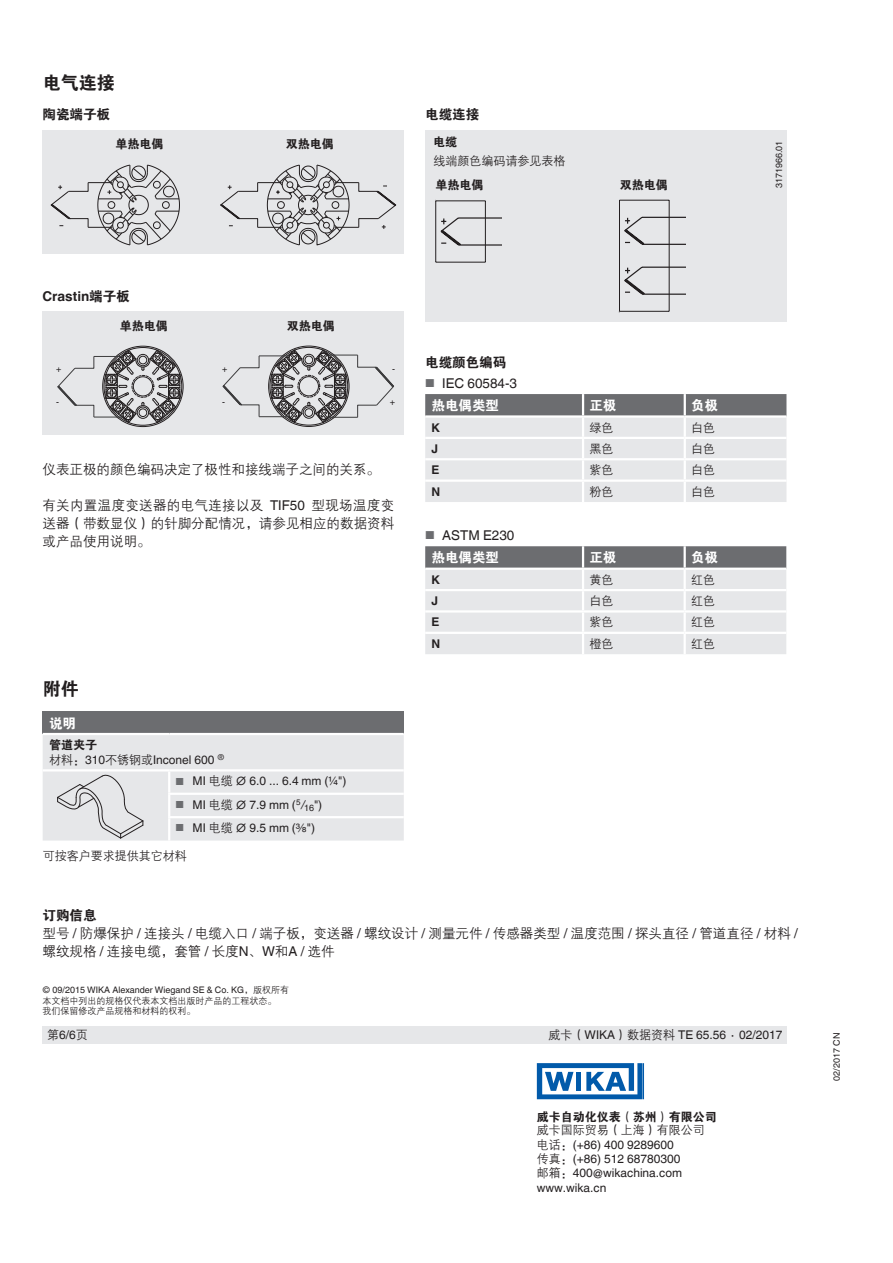
<style>
.page{position:relative;width:893px;height:1263px;background:#fff}
.page>*{position:absolute;margin:0;border:0;box-sizing:border-box;transform-origin:0 0}
.t1{font:18px "FZDHTJW GB1 0";color:#231f20}
.t2{font:13.5px/18px "FZZDXJW GB1 0";color:#231f20}
.t3{font:13.5px "Helvetica World";color:#231f20}
.t4{font:13.5px "FZDHTJW GB1 0";color:#fff}
.t5{font:13.5px "FZDHTJW GB1 0";color:#231f20}
.t6{font:700 13.5px "Helvetica World";color:#231f20}
.t7{font:12px/14.4px "Helvetica World";color:#231f20}
.t8{font:12px "FZZDXJW GB1 0";color:#231f20}
.t9{font:12px "FZDHTJW GB1 0";color:#231f20}
.t10{font:700 12px "Helvetica World";color:#231f20}
.t11{font:9px "Helvetica World";color:#231f20}
.t12{font:9px/10.5px "FZZDXJW GB1 0";color:#231f20}
.s1{font-family:"FZDHTJW GB1 0";font-weight:400}
.s2{font-family:"Helvetica World"}
.s3{font-family:"FZZDXJW GB1 0"}
.s4{font-size:10.2px;color:#6c6d70}
.s5{font-style:italic}
.s6{font-size:11.55px;color:#6c6d70}
</style>
<div class="page">
<div style="left:43px;top:1027px;width:744px;height:17px;background:#e6e7e9"></div>
<div style="left:425px;top:130px;width:362px;height:191px;background:#e6e7e9"></div>
<hr style="left:619px;top:200px;width:1px;height:111px;background:#231f20">
<hr style="left:669px;top:200px;width:1px;height:111px;background:#231f20">
<hr style="left:619px;top:311px;width:50px;height:1px;background:#231f20">
<svg style="left:619px;top:199px;width:66px;height:97px"></svg>
<hr style="left:435px;top:201px;width:1px;height:61px;background:#231f20">
<hr style="left:485px;top:201px;width:1px;height:61px;background:#231f20">
<hr style="left:436px;top:200px;width:49px;height:1px;background:#231f20">
<hr style="left:436px;top:262px;width:49px;height:1px;background:#231f20">
<hr style="left:436px;top:300px;width:49px;height:1px;background:#231f20">
<svg style="left:439px;top:216px;width:63px;height:47px"></svg>
<div style="left:43px;top:130px;width:361px;height:123px;background:#e6e7e9"></div>
<div style="left:43px;top:311px;width:361px;height:124px;background:#e6e7e9"></div>
<svg style="left:50px;top:164px;width:130px;height:82px"></svg>
<svg style="left:220px;top:164px;width:177px;height:82px"></svg>
<div style="left:268px;top:346px;width:81px;height:81px;border:1px solid #231f20;border-radius:50%"></div>
<svg style="left:271px;top:349px;width:76px;height:74px"></svg>
<svg style="left:222px;top:356px;width:38px;height:61px"></svg>
<hr style="left:259px;top:355px;width:30px;height:1px;background:#3c3c3d">
<hr style="left:259px;top:416px;width:30px;height:1px;background:#3c3c3d">
<hr style="left:328px;top:417px;width:30px;height:1px;background:#3c3c3d">
<hr style="left:328px;top:355px;width:30px;height:1px;background:#3c3c3d">
<svg style="left:57px;top:349px;width:124px;height:74px"></svg>
<hr style="left:94px;top:417px;width:30px;height:1px;background:#3c3c3d">
<svg style="left:537px;top:1063px;width:107px;height:36px"></svg>
<svg style="left:425px;top:394px;width:361px;height:108px;background:#cecfd1"></svg>
<hr style="left:425px;top:479px;width:158px;height:3px;background:#fff">
<hr style="left:583px;top:479px;width:102px;height:3px;background:#fff">
<hr style="left:582px;top:482px;width:2px;height:20px;background:#fff">
<hr style="left:685px;top:479px;width:101px;height:3px;background:#fff">
<hr style="left:684px;top:482px;width:2px;height:20px;background:#fff">
<hr style="left:425px;top:415px;width:158px;height:3px;background:#fff">
<hr style="left:583px;top:415px;width:102px;height:3px;background:#fff">
<hr style="left:685px;top:415px;width:101px;height:3px;background:#fff">
<svg style="left:425px;top:546px;width:361px;height:108px;background:#cecfd1"></svg>
<hr style="left:425px;top:632px;width:158px;height:2px;background:#fff">
<hr style="left:583px;top:632px;width:102px;height:2px;background:#fff">
<hr style="left:582px;top:634px;width:2px;height:20px;background:#fff">
<hr style="left:685px;top:632px;width:101px;height:2px;background:#fff">
<hr style="left:684px;top:634px;width:2px;height:20px;background:#fff">
<hr style="left:425px;top:568px;width:158px;height:2px;background:#fff">
<hr style="left:583px;top:568px;width:102px;height:2px;background:#fff">
<hr style="left:685px;top:568px;width:101px;height:2px;background:#fff">
<div style="left:43px;top:711px;width:361px;height:23px;background:#6c6d70"></div>
<hr style="left:43px;top:733px;width:126px;height:2px;background:#fff">
<hr style="left:169px;top:733px;width:235px;height:2px;background:#fff">
<svg style="left:43px;top:735px;width:361px;height:105px;background:#e5e5e7"></svg>
<svg style="left:357px;top:354px;width:37px;height:64px"></svg>
<h1 class="t1" style="left:43px;top:73px;width:73px">电气连接</h1>
<p class="t5" style="left:43px;top:107px;width:69px">陶瓷端子板</p>
<p class="t9" style="left:115px;top:138px;width:49px">单热电偶</p>
<p class="t9" style="left:286px;top:138px;width:49px">双热电偶</p>
<p class="t5" style="left:425px;top:107px;width:55px">电缆连接</p>
<p class="t9" style="left:433px;top:136px;width:25px">电缆</p>
<p class="t8" style="left:434px;top:154px;width:133px">线端颜色编码请参见表格</p>
<p class="t9" style="left:435px;top:178px;width:49px">单热电偶</p>
<p class="t9" style="left:620px;top:178px;width:49px">双热电偶</p>
<p class="t6" style="left:43px;top:288px;width:89px">Crastin<span class="s1">端子板</span></p>
<p class="t11" style="left:56px;top:364px;width:7px">+</p>
<p class="t11" style="left:56px;top:397px;width:4px">-</p>
<p class="t9" style="left:120px;top:319px;width:49px">单热电偶</p>
<p class="t11" style="left:222px;top:363px;width:7px">+</p>
<p class="t11" style="left:222px;top:396px;width:4px">-</p>
<p class="t9" style="left:287px;top:319px;width:49px">双热电偶</p>
<p class="t2" style="left:42px;top:461px;width:339px">仪表正极的颜色编码决定了极性和接线端子之间的关系。</p>
<p class="t2" style="left:42px;top:497px;width:353px;text-align:justify">有关内置温度变送器的电气连接以及 <span class="s2">TIF50</span> 型现场温度变送器（带数显仪）的针脚分配情况，请参见相应的数据资料或产品使用说明。</p>
<h1 class="t1" style="left:43px;top:678px;width:37px">附件</h1>
<p class="t4" style="left:49px;top:715px;width:28px">说明</p>
<p class="t9" style="left:49px;top:738px;width:50px">管道夹子</p>
<p class="t7" style="left:49px;top:753px;width:177px"><span class="s3">材料：</span>310<span class="s3">不锈钢或</span>Inconel 600 <sup>®</sup></p>
<p class="t7" style="left:176px;top:774px;width:172px"><span class="s4">■</span> MI <span class="s3">电缆</span> ∅ 6.0 ... 6.4 mm (¼")</p>
<p class="t7" style="left:176px;top:797px;width:148px"><span class="s4">■</span> MI <span class="s3">电缆</span> ∅ 7.9 mm (<sup>5</sup><span class="s5">/</span><sub>16</sub>")</p>
<p class="t7" style="left:176px;top:821px;width:141px"><span class="s4">■</span> MI <span class="s3">电缆</span> ∅ 9.5 mm (⅜")</p>
<p class="t8" style="left:43px;top:850px;width:145px">可按客户要求提供其它材料</p>
<p class="t5" style="left:425px;top:355px;width:82px">电缆颜色编码</p>
<p class="t3" style="left:425px;top:375px;width:93px"><span class="s6">■</span> IEC 60584-3</p>
<p class="t4" style="left:432px;top:398px;width:69px">热电偶类型</p>
<p class="t4" style="left:589px;top:398px;width:28px">正极</p>
<p class="t4" style="left:691px;top:398px;width:28px">负极</p>
<p class="t10" style="left:432px;top:420px;width:10px">K</p>
<p class="t8" style="left:589px;top:421px;width:25px">绿色</p>
<p class="t8" style="left:691px;top:421px;width:25px">白色</p>
<p class="t10" style="left:432px;top:442px;width:8px">J</p>
<p class="t8" style="left:589px;top:442px;width:25px">黑色</p>
<p class="t8" style="left:691px;top:442px;width:25px">白色</p>
<p class="t10" style="left:432px;top:463px;width:9px">E</p>
<p class="t8" style="left:589px;top:464px;width:25px">紫色</p>
<p class="t8" style="left:691px;top:464px;width:25px">白色</p>
<p class="t10" style="left:432px;top:484px;width:10px">N</p>
<p class="t8" style="left:589px;top:485px;width:25px">粉色</p>
<p class="t8" style="left:691px;top:485px;width:25px">白色</p>
<p class="t3" style="left:425px;top:527px;width:91px"><span class="s6">■</span> ASTM E230</p>
<p class="t4" style="left:432px;top:550px;width:69px">热电偶类型</p>
<p class="t4" style="left:589px;top:550px;width:28px">正极</p>
<p class="t4" style="left:691px;top:550px;width:28px">负极</p>
<p class="t10" style="left:432px;top:572px;width:10px">K</p>
<p class="t8" style="left:589px;top:573px;width:25px">黄色</p>
<p class="t8" style="left:691px;top:573px;width:25px">红色</p>
<p class="t10" style="left:432px;top:594px;width:8px">J</p>
<p class="t8" style="left:589px;top:594px;width:25px">白色</p>
<p class="t8" style="left:691px;top:594px;width:25px">红色</p>
<p class="t10" style="left:432px;top:615px;width:9px">E</p>
<p class="t8" style="left:589px;top:616px;width:25px">紫色</p>
<p class="t8" style="left:691px;top:616px;width:25px">红色</p>
<p class="t10" style="left:432px;top:637px;width:10px">N</p>
<p class="t8" style="left:589px;top:637px;width:25px">橙色</p>
<p class="t8" style="left:691px;top:637px;width:25px">红色</p>
<p class="t11" style="left:774px;top:188px;width:49px;rotate:-90deg">3171966.01</p>
<p class="t5" style="left:43px;top:908px;width:56px">订购信息</p>
<p class="t2" style="left:43px;top:925px;width:757px">型号 <span class="s2">/</span> 防爆保护 <span class="s2">/</span> 连接头 <span class="s2">/</span> 电缆入口 <span class="s2">/</span> 端子板，变送器 <span class="s2">/</span> 螺纹设计 <span class="s2">/</span> 测量元件 <span class="s2">/</span> 传感器类型 <span class="s2">/</span> 温度范围 <span class="s2">/</span> 探头直径 <span class="s2">/</span> 管道直径 <span class="s2">/</span> 材料 <span class="s2">/</span>螺纹规格 <span class="s2">/</span> 连接电缆，套管 <span class="s2">/</span> 长度<span class="s2">N</span>、<span class="s2">W</span>和<span class="s2">A /</span> 选件</p>
<p class="t11" style="left:43px;top:985px;width:248px">© 09/2015 WIKA Alexander Wiegand SE &amp; Co. KG<span class="s3">，版权所有</span></p>
<p class="t12" style="left:43px;top:995px;width:235px">本文档中列出的规格仅代表本文档出版时产品的工程状态。我们保留修改产品规格和材料的权利。</p>
<p class="t7" style="left:47px;top:1028px;width:42px"><span class="s3">第</span>6/6<span class="s3">页</span></p>
<p class="t7" style="left:549px;top:1028px;width:235px"><span class="s3">威卡（</span>WIKA<span class="s3">）数据资料</span> TE 65.56 ∙ 02/2017</p>
<p class="t11" style="left:831px;top:1080px;width:49px;rotate:-90deg">02/2017 CN</p>
<p class="t9" style="left:537px;top:1110px;width:181px">威卡自动化仪表（苏州）有限公司</p>
<p class="t8" style="left:537px;top:1123px;width:169px">威卡国际贸易（上海）有限公司</p>
<p class="t7" style="left:537px;top:1137px;width:147px"><span class="s3">电话：</span>(+86) 400 9289600<span class="s3">传真：</span>(+86) 512 68780300<span class="s3">邮箱：</span>400@wikachina.com www.wika.cn</p>
</div>
